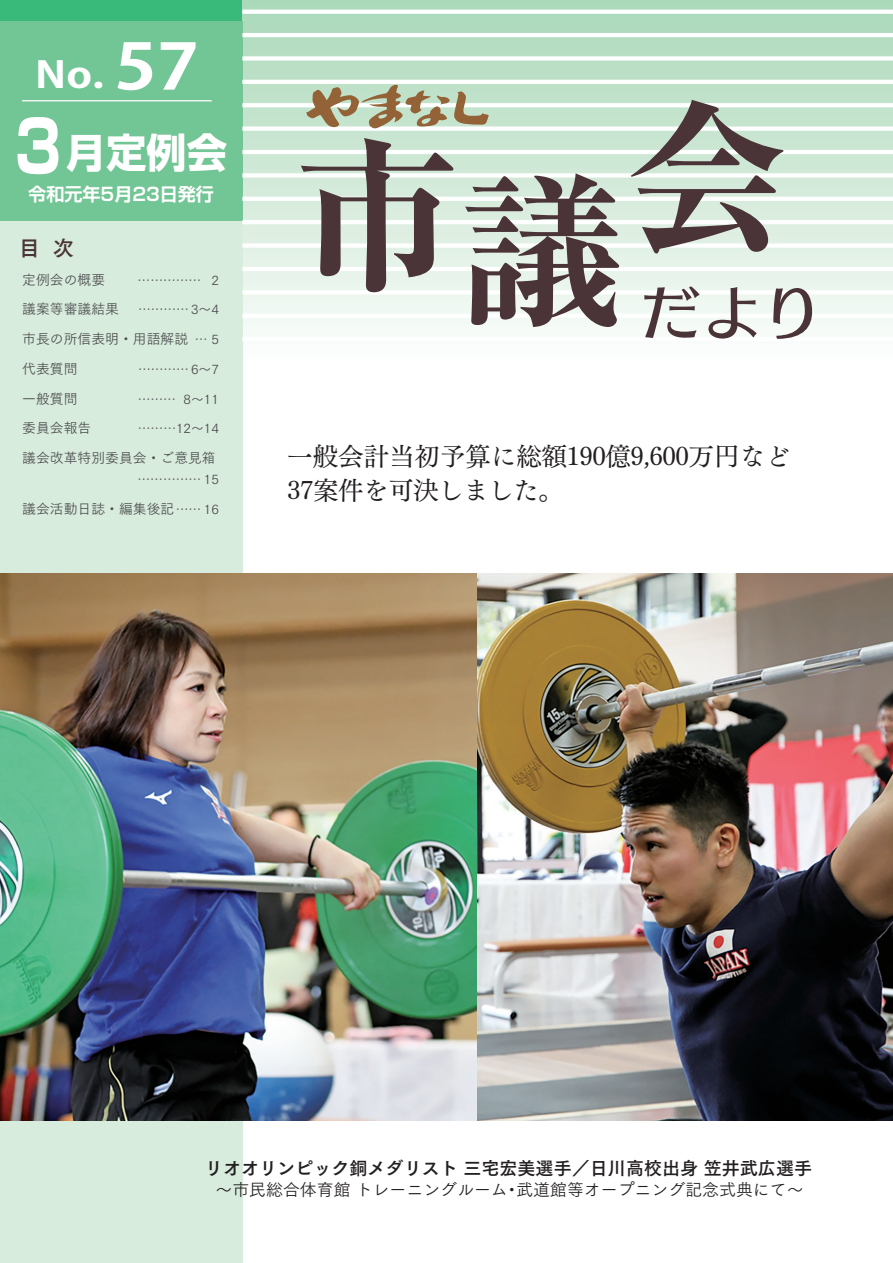
<style>
.page{position:relative;width:893px;height:1263px;background:#fff}
.page>*{position:absolute;margin:0;border:0;box-sizing:border-box;transform-origin:0 0}
.t1{font:700 expanded 165.6px "Ryumin Pr 5";color:#4b3437}
.t2{font:700 71.25px "Shin Go Pr 5";color:#fff;scale:.8 1}
.t3{font:700 62.7px "Koz Go Pr 6 N";color:#fff;scale:1.18 1}
.t4{font:60.75px "Skip Std D";color:#4b3437}
.t5{font:700 40.35px "Shin Go Pr 5";color:#fff}
.t6{font:700 36.15px "Koz Go Pr 6 N";color:#fff;scale:1.21 1}
.t7{font:25.5px/34px "Tsuku Min Pr 6 N M";letter-spacing:-.02em;color:#231f20}
.t8{font:21.3px "Tsuku Go Pro B";color:#4b3437}
.t9{font:18px "Tsuku Go Pro B";color:#231f20}
.t10{font:700 18px "Shin Go Pr 5 De";color:#fff}
.t11{font:16.95px "Tsuku Go Pro R";color:#231f20}
.t12{font:13.8px/29.7px "Tsuku Go Pro R";color:#4b4c4d}
.t13{font:12.75px "Tsuku Go Pro R";color:#4b4c4d}
.s1{font-size:36.15px}
.s2{font-size:12.75px}
</style>
<div class="page">
<div style="left:0;top:0;width:242px;height:21px;background:#39b97a"></div>
<svg style="left:242px;top:0;width:651px;height:361px"></svg>
<div style="left:0;top:21px;width:242px;height:200px;background:#72c594"></div>
<div style="left:0;top:221px;width:242px;height:1042px;background:#d8ecdd"></div>
<svg style="left:242px;top:10px;width:651px;height:4px"></svg>
<hr style="left:242px;top:33px;width:651px;height:4px;background:#fff">
<div style="left:242px;top:56px;width:651px;height:5px;background:#fff"></div>
<hr style="left:242px;top:80px;width:651px;height:4px;background:#fff">
<hr style="left:242px;top:103px;width:651px;height:4px;background:#fff">
<div style="left:242px;top:126px;width:651px;height:5px;background:#fff"></div>
<hr style="left:242px;top:150px;width:651px;height:4px;background:#fff">
<div style="left:242px;top:173px;width:651px;height:5px;background:#fff"></div>
<hr style="left:242px;top:197px;width:651px;height:4px;background:#fff">
<hr style="left:242px;top:220px;width:651px;height:4px;background:#fff">
<div style="left:242px;top:243px;width:651px;height:5px;background:#fff"></div>
<hr style="left:242px;top:267px;width:651px;height:4px;background:#fff">
<hr style="left:242px;top:290px;width:651px;height:4px;background:#fff">
<hr style="left:242px;top:314px;width:651px;height:4px;background:#fff">
<hr style="left:242px;top:337px;width:651px;height:4px;background:#fff">
<hr style="left:22px;top:100px;width:190px;height:1px;background:#fff">
<svg style="left:306px;top:85px;width:183px;height:44px;background:#b9b99e"></svg>
<img style="left:477px;top:574px;width:416px;height:546px">
<img style="left:0;top:574px;width:477px;height:546px">
<h3 class="t3" style="left:92px;top:31px;width:92px"><span class="s1">.</span>57</h3>
<h3 class="t6" style="left:35px;top:55px;width:49px">No</h3>
<h2 class="t2" style="left:15px;top:90px;width:60px">3</h2>
<h3 class="t5" style="left:66px;top:121px;width:163px">月定例会</h3>
<h3 class="t10" style="left:28px;top:180px;width:187px">令和元年5月23日発行</h3>
<h3 class="t8" style="left:19px;top:230px;width:23px">目</h3>
<h3 class="t8" style="left:53px;top:230px;width:23px">次</h3>
<p class="t12" style="left:22px;top:263px;width:84px">定例会の概要</p>
<p class="t12" style="left:22px;top:293px;width:98px">議案等審議結果</p>
<p class="t13" style="left:138px;top:269px;width:65px">...............</p>
<p class="t13" style="left:211px;top:269px;width:9px">2</p>
<p class="t13" style="left:138px;top:299px;width:82px">... ... ... ... ~3 4</p>
<p class="t12" style="left:22px;top:322px;width:167px">市長の所信表明・用語解説</p>
<p class="t13" style="left:138px;top:358px;width:82px">... ... ... ... ~6 7</p>
<p class="t13" style="left:195px;top:329px;width:26px">... 5</p>
<p class="t12" style="left:22px;top:352px;width:57px">代表質問</p>
<p class="t12" style="left:22px;top:382px;width:57px">一般質問</p>
<p class="t13" style="left:138px;top:388px;width:40px">.........</p>
<p class="t13" style="left:184px;top:388px;width:37px">~8 11</p>
<p class="t12" style="left:22px;top:412px;width:195px">委員会報告<br>議会改革特別委員会・ご意見箱</p>
<p class="t13" style="left:138px;top:469px;width:83px">............... 15</p>
<p class="t12" style="left:22px;top:493px;width:198px">議会活動日誌・編集後記<span class="s2">...... 16</span></p>
<p class="t13" style="left:138px;top:418px;width:82px">.........12~14</p>
<h1 class="t1" style="left:294px;top:87px;width:497px">市議会</h1>
<h3 class="t4" style="left:640px;top:267px;width:184px">だより</h3>
<h3 class="t7" style="left:287px;top:437px;width:505px">一般会計当初予算に総額190億9,600万円など<br>37案件を可決しました。</h3>
<h3 class="t9" style="left:205px;top:1152px;width:609px">リオオリンピック銅メダリスト三宅宏美選手／日川高校出身笠井武広選手</h3>
<h3 class="t11" style="left:516px;top:1176px;width:289px">武道館等オープニング記念式典にて~</h3>
<h3 class="t11" style="left:215px;top:1176px;width:294px">～市民総合体育館トレーニングルーム</h3>
<h3 class="t11" style="left:504px;top:1176px;width:18px">・</h3>
</div>
